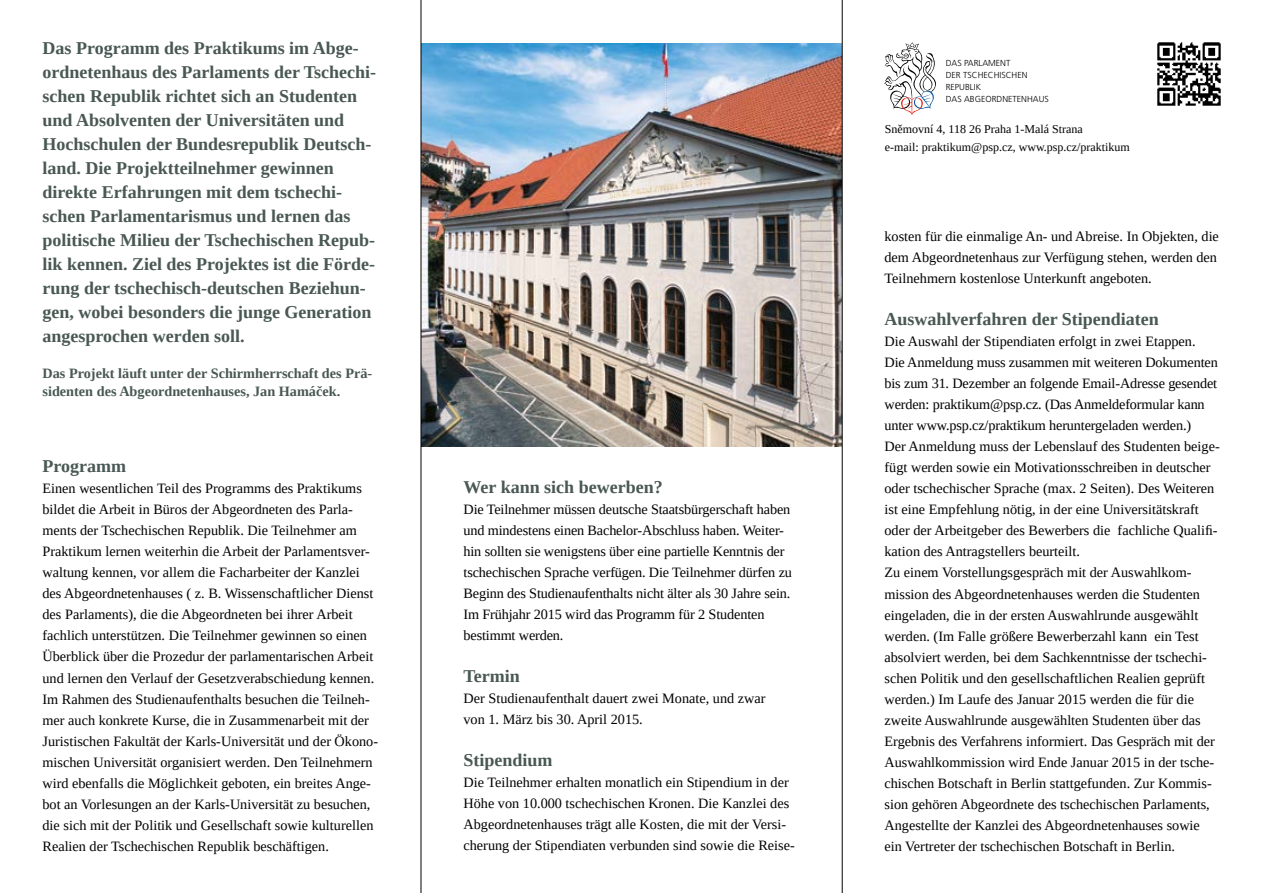
<style>
.page{position:relative;width:1263px;height:893px;background:#fff}
.page>*{position:absolute;margin:0;border:0;box-sizing:border-box;transform-origin:0 0}
.t1{font:700 18px/24px "Tinos";color:#495854}
.t2{font:14.25px/21px "Tinos";color:#000}
.t3{font:700 14.25px/18px "Tinos";color:#495854}
.t4{font:12px/18px "Tinos";color:#000}
.t5{font:300 8.7px/11.7px "Frutiger";color:#000}
</style>
<div class="page">
<img style="left:422px;top:43px;width:420px;height:403px">
<img style="left:1157px;top:42px;width:64px;height:64px">
<svg style="left:884px;top:43px;width:52px;height:72px"></svg>
<hr style="left:421px;top:0;width:1px;height:893px;background:#000">
<hr style="left:842px;top:0;width:1px;height:893px;background:#000">
<p class="t1" style="left:43px;top:36px;width:335px">Das Programm des Praktikums im Abge&shy;ordnetenhaus des Parlaments der Tschechi&shy;schen Republik richtet sich an Studenten und Absolventen der Universitäten und Hochschulen der Bundesrepublik Deutsch&shy;land. Die Projektteilnehmer gewinnen direkte Erfahrungen mit dem tschechi&shy;schen Parlamentarismus und lernen das politische Milieu der Tschechischen Repub&shy;lik kennen. Ziel des Projektes ist die Förde&shy;rung der tschechisch-deutschen Beziehun&shy;gen, wobei besonders die junge Generation angesprochen werden soll.</p>
<p class="t3" style="left:43px;top:364px;width:331px">Das Projekt läuft unter der Schirmherrschaft des Prä&shy;sidenten des Abgeordnetenhauses, Jan Hamáček.</p>
<p class="t1" style="left:43px;top:454px;width:85px">Programm</p>
<p class="t2" style="left:43px;top:478px;width:337px">Einen wesentlichen Teil des Programms des Praktikums bildet die Arbeit in Büros der Abgeordneten des Parla&shy;ments der Tschechischen Republik. Die Teilnehmer am Praktikum lernen weiterhin die Arbeit der Parlamentsver&shy;waltung kennen, vor allem die Facharbeiter der Kanzlei des Abgeordnetenhauses ( z. B. Wissenschaftlicher Dienst des Parlaments), die die Abgeordneten bei ihrer Arbeit fachlich unterstützen. Die Teilnehmer gewinnen so einen Überblick über die Prozedur der parlamentarischen Arbeit und lernen den Verlauf der Gesetzverabschiedung kennen.<br>Im Rahmen des Studienaufenthalts besuchen die Teilneh&shy;mer auch konkrete Kurse, die in Zusammenarbeit mit der Juristischen Fakultät der Karls-Universität und der Ökono&shy;mischen Universität organisiert werden. Den Teilnehmern wird ebenfalls die Möglichkeit geboten, ein breites Ange&shy;bot an Vorlesungen an der Karls-Universität zu besuchen, die sich mit der Politik und Gesellschaft sowie kulturellen Realien der Tschechischen Republik beschäftigen.</p>
<p class="t1" style="left:463px;top:475px;width:201px">Wer kann sich bewerben?</p>
<p class="t2" style="left:463px;top:499px;width:330px">Die Teilnehmer müssen deutsche Staatsbürgerschaft haben und mindestens einen Bachelor-Abschluss haben. Weiter&shy;hin sollten sie wenigstens über eine partielle Kenntnis der tschechischen Sprache verfügen. Die Teilnehmer dürfen zu Beginn des Studienaufenthalts nicht älter als 30 Jahre sein.<br>Im Frühjahr 2015 wird das Programm für 2 Studenten bestimmt werden.</p>
<p class="t1" style="left:463px;top:664px;width:58px">Termin</p>
<p class="t2" style="left:463px;top:688px;width:303px">Der Studienaufenthalt dauert zwei Monate, und zwar von 1. März bis 30. April 2015.</p>
<p class="t1" style="left:463px;top:748px;width:91px">Stipendium</p>
<p class="t2" style="left:463px;top:772px;width:333px">Die Teilnehmer erhalten monatlich ein Stipendium in der Höhe von 10.000 tschechischen Kronen. Die Kanzlei des Abgeordnetenhauses trägt alle Kosten, die mit der Versi&shy;cherung der Stipendiaten verbunden sind sowie die Reise-</p>
<p class="t5" style="left:946px;top:57px;width:105px">DAS PARLAMENT<br>DER TSCHECHISCHEN<br>REPUBLIK<br>DAS ABGEORDNETENHAUS</p>
<p class="t4" style="left:885px;top:120px;width:246px">Sněmovní 4, 118 26 Praha 1-Malá Strana<br>e-mail: praktikum@psp.cz, www.psp.cz/praktikum</p>
<p class="t2" style="left:884px;top:226px;width:336px">kosten für die einmalige An- und Abreise. In Objekten, die dem Abgeordnetenhaus zur Verfügung stehen, werden den<br>Teilnehmern kostenlose Unterkunft angeboten.</p>
<p class="t1" style="left:884px;top:307px;width:276px">Auswahlverfahren der Stipendiaten</p>
<p class="t2" style="left:884px;top:331px;width:337px">Die Auswahl der Stipendiaten erfolgt in zwei Etappen.<br>Die Anmeldung muss zusammen mit weiteren Dokumenten bis zum 31. Dezember an folgende Email-Adresse gesendet werden: praktikum@psp.cz. (Das Anmeldeformular kann unter www.psp.cz/praktikum heruntergeladen werden.)<br>Der Anmeldung muss der Lebenslauf des Studenten beige&shy;fügt werden sowie ein Motivationsschreiben in deutscher oder tschechischer Sprache (max. 2 Seiten). Des Weiteren ist eine Empfehlung nötig, in der eine Universitätskraft oder der Arbeitgeber des Bewerbers die fachliche Qualifi&shy;kation des Antragstellers beurteilt.<br>Zu einem Vorstellungsgespräch mit der Auswahlkom&shy;mission des Abgeordnetenhauses werden die Studenten eingeladen, die in der ersten Auswahlrunde ausgewählt werden. (Im Falle größere Bewerberzahl kann ein Test absolviert werden, bei dem Sachkenntnisse der tschechi&shy;schen Politik und den gesellschaftlichen Realien geprüft werden.) Im Laufe des Januar 2015 werden die für die zweite Auswahlrunde ausgewählten Studenten über das Ergebnis des Verfahrens informiert. Das Gespräch mit der Auswahlkommission wird Ende Januar 2015 in der tsche&shy;chischen Botschaft in Berlin stattgefunden. Zur Kommis&shy;sion gehören Abgeordnete des tschechischen Parlaments, Angestellte der Kanzlei des Abgeordnetenhauses sowie ein Vertreter der tschechischen Botschaft in Berlin.</p>
</div>
